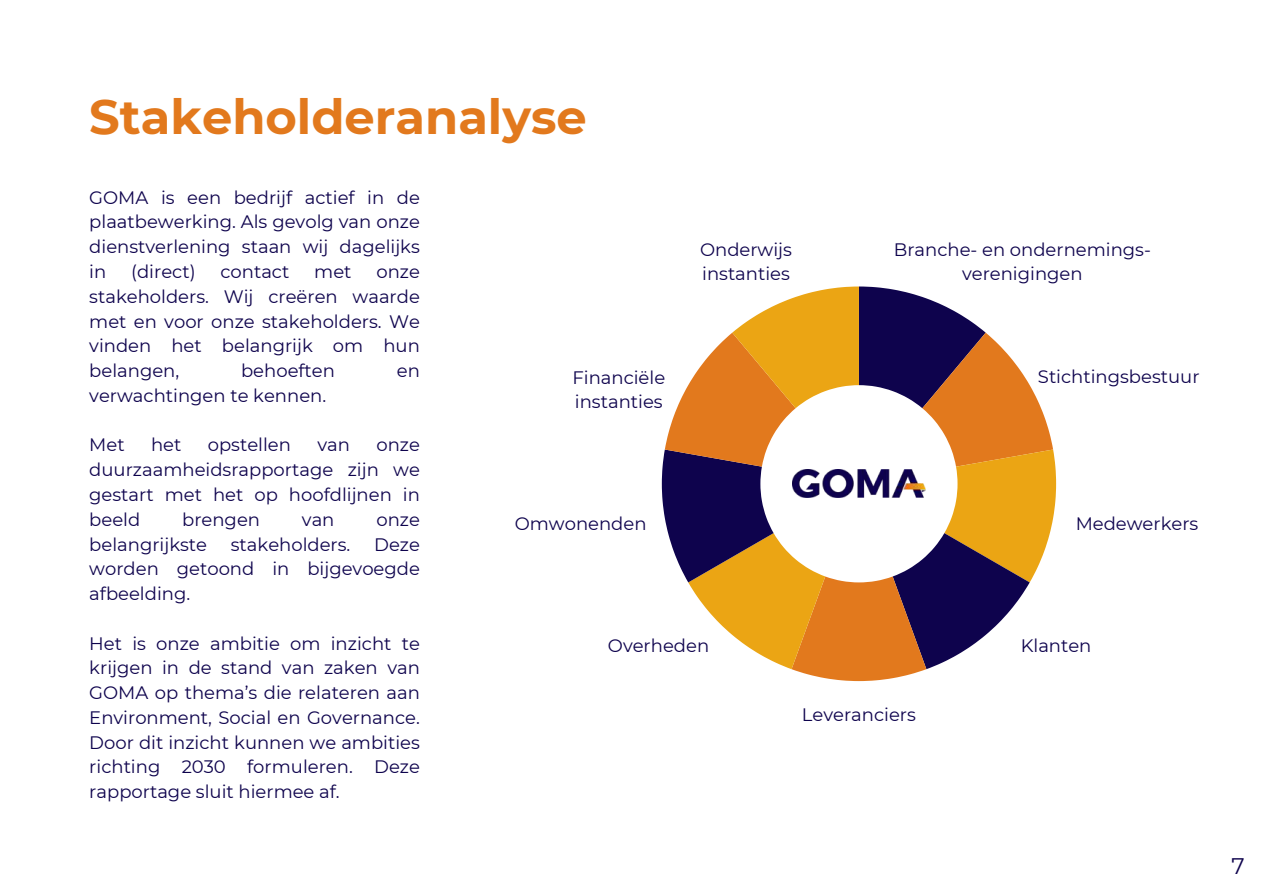
<style>
.page{position:relative;width:1263px;height:894px;background:#fff}
.page>*{position:absolute;margin:0;border:0;box-sizing:border-box;transform-origin:0 0}
.t1{font:700 48px "Montserrat";color:#e2791d}
.t2{font:22.5px "Montserrat";color:#0e034d}
.t3{font:18px/24.8px "Montserrat";color:#0e034d;text-align:justify}
</style>
<div class="page">
<svg style="left:662px;top:286px;width:394px;height:395px"></svg>
<img style="left:793px;top:469px;width:132px;height:28px">
<h1 class="t1" style="left:89px;top:88px;width:499px">Stakeholderanalyse</h1>
<p class="t3" style="left:89px;top:185px;width:332px">GOMA is een bedrijf actief in de plaatbewerking. Als gevolg van onze dienstverlening staan wij dagelijks in</p>
<p class="t3" style="left:131px;top:259px;width:66px">(direct)</p>
<p class="t3" style="left:220px;top:259px;width:70px">contact</p>
<p class="t3" style="left:314px;top:259px;width:39px">met</p>
<p class="t3" style="left:89px;top:259px;width:332px;text-indent:287px">onze stakeholders. Wij creëren waarde met en voor onze stakeholders. We vinden het belangrijk om hun belangen,</p>
<p class="t3" style="left:241px;top:358px;width:95px">behoeften</p>
<p class="t3" style="left:397px;top:358px;width:25px">en</p>
<p class="t3" style="left:89px;top:383px;width:238px">verwachtingen te kennen.</p>
<p class="t3" style="left:89px;top:432px;width:37px">Met</p>
<p class="t3" style="left:151px;top:432px;width:32px">het</p>
<p class="t3" style="left:208px;top:432px;width:85px">opstellen</p>
<p class="t3" style="left:317px;top:432px;width:34px">van</p>
<p class="t3" style="left:89px;top:432px;width:332px;text-indent:287px">onze duurzaamheidsrapportage zijn we gestart met het op hoofdlijnen in beeld</p>
<p class="t3" style="left:182px;top:506px;width:79px">brengen</p>
<p class="t3" style="left:302px;top:506px;width:34px">van</p>
<p class="t3" style="left:376px;top:506px;width:45px">onze</p>
<p class="t3" style="left:89px;top:531px;width:119px">belangrijkste</p>
<p class="t3" style="left:231px;top:531px;width:121px">stakeholders.</p>
<p class="t3" style="left:89px;top:531px;width:332px;text-indent:285px">Deze worden getoond in bijgevoegde afbeelding.</p>
<p class="t3" style="left:89px;top:630px;width:332px">Het is onze ambitie om inzicht te krijgen in de stand van zaken van GOMA op thema’s die relateren aan Environment, Social en Governance.<br>Door dit inzicht kunnen we ambities richting 2030 formuleren. Deze rapportage sluit hiermee af.</p>
<p class="t3" style="left:572px;top:364px;width:94px">Financiële instanties</p>
<p class="t3" style="left:700px;top:237px;width:93px">Onderwijs instanties</p>
<p class="t3" style="left:515px;top:510px;width:133px">Omwonenden</p>
<p class="t3" style="left:894px;top:237px;width:259px;text-align:center">Branche- en ondernemings&shy;verenigingen</p>
<p class="t3" style="left:1038px;top:364px;width:163px">Stichtingsbestuur</p>
<p class="t3" style="left:1076px;top:510px;width:124px">Medewerkers</p>
<p class="t3" style="left:608px;top:633px;width:103px">Overheden</p>
<p class="t3" style="left:802px;top:702px;width:115px">Leveranciers</p>
<p class="t3" style="left:1021px;top:633px;width:72px">Klanten</p>
<p class="t2" style="left:1231px;top:851px;width:15px">7</p>
</div>
